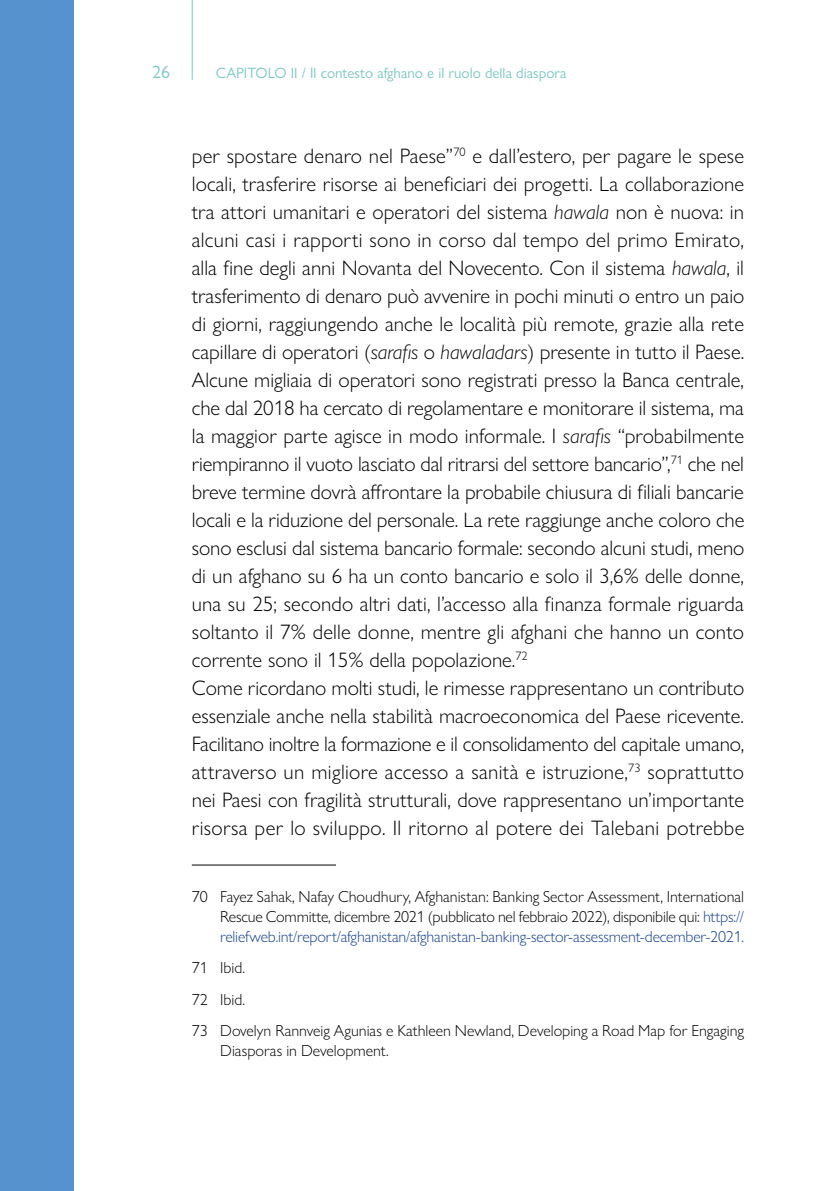
<style>
.page{position:relative;width:840px;height:1191px;background:#fff}
.page>*{position:absolute;margin:0;border:0;box-sizing:border-box;transform-origin:0 0}
.TESTO{font:300 21px/28px "Gill Sans Nova";color:#000;text-align:justify}
.t1{font:18px "Gill Sans Nova";color:#7cc8c5}
.note{font:300 16px/20px "Gill Sans Nova";color:#000;text-align:justify}
.t2{font:15px "Gill Sans Nova";color:#7cc8c5}
.s1{font-style:italic}
.s2{color:#164190}
</style>
<div class="page">
<hr style="left:191px;top:0;width:1px;height:80px;background:#7cc8c5">
<div style="left:0;top:0;width:74px;height:1191px;background:#5692ce"></div>
<hr style="left:192px;top:864px;width:144px;height:1px;background:#000">
<p class="t1" style="left:152px;top:61px;width:19px">26</p>
<p class="t2" style="left:216px;top:63px;width:352px">CAPITOLO II / Il contesto afghano e il ruolo della diaspora</p>
<p class="TESTO" style="left:192px;top:142px;width:553px">per spostare denaro nel Paese”<sup>70</sup> e dall’estero, per pagare le spese locali, trasferire risorse ai beneficiari dei progetti. La collaborazione tra attori umanitari e operatori del sistema <span class="s1">hawala</span> non è nuova: in alcuni casi i rapporti sono in corso dal tempo del primo Emirato, alla fine degli anni Novanta del Novecento. Con il sistema <span class="s1">hawala</span>, il trasferimento di denaro può avvenire in pochi minuti o entro un paio di giorni, raggiungendo anche le località più remote, grazie alla rete capillare di operatori (<span class="s1">sarafis</span> o <span class="s1">hawaladars</span>) presente in tutto il Paese.</p>
<p class="TESTO" style="left:192px;top:366px;width:554px">Alcune migliaia di operatori sono registrati presso la Banca centrale, che dal 2018 ha cercato di regolamentare e monitorare il sistema, ma la maggior parte agisce in modo informale. I <span class="s1">sarafis</span> “probabilmente riempiranno il vuoto lasciato dal ritrarsi del settore bancario”,<sup>71</sup> che nel breve termine dovrà affrontare la probabile chiusura di filiali bancarie locali e la riduzione del personale. La rete raggiunge anche coloro che sono esclusi dal sistema bancario formale: secondo alcuni studi, meno di un afghano su 6 ha un conto bancario e solo il 3,6% delle donne, una su 25; secondo altri dati, l’accesso alla finanza formale riguarda soltanto il 7% delle donne, mentre gli afghani che hanno un conto corrente sono il 15% della popolazione.<sup>72</sup></p>
<p class="TESTO" style="left:192px;top:674px;width:554px">Come ricordano molti studi, le rimesse rappresentano un contributo essenziale anche nella stabilità macroeconomica del Paese ricevente.<br>Facilitano inoltre la formazione e il consolidamento del capitale umano, attraverso un migliore accesso a sanità e istruzione,<sup>73</sup> soprattutto nei Paesi con fragilità strutturali, dove rappresentano un’importante risorsa per lo sviluppo. Il ritorno al potere dei Talebani potrebbe</p>
<p class="note" style="left:220px;top:886px;width:525px;text-indent:-28px">70 Fayez Sahak, Nafay Choudhury, Afghanistan: Banking Sector Assessment, International Rescue Committe, dicembre 2021 (pubblicato nel febbraio 2022), disponibile qui: <span class="s2">https:// reliefweb.int/report/afghanistan/afghanistan-banking-sector-assessment-december-2021.</span></p>
<p class="note" style="left:192px;top:957px;width:55px">71 Ibid.</p>
<p class="note" style="left:192px;top:989px;width:55px">72 Ibid.</p>
<p class="note" style="left:220px;top:1020px;width:525px;text-indent:-28px">73 Dovelyn Rannveig Agunias e Kathleen Newland, Developing a Road Map for Engaging<br>Diasporas in Development.</p>
</div>
